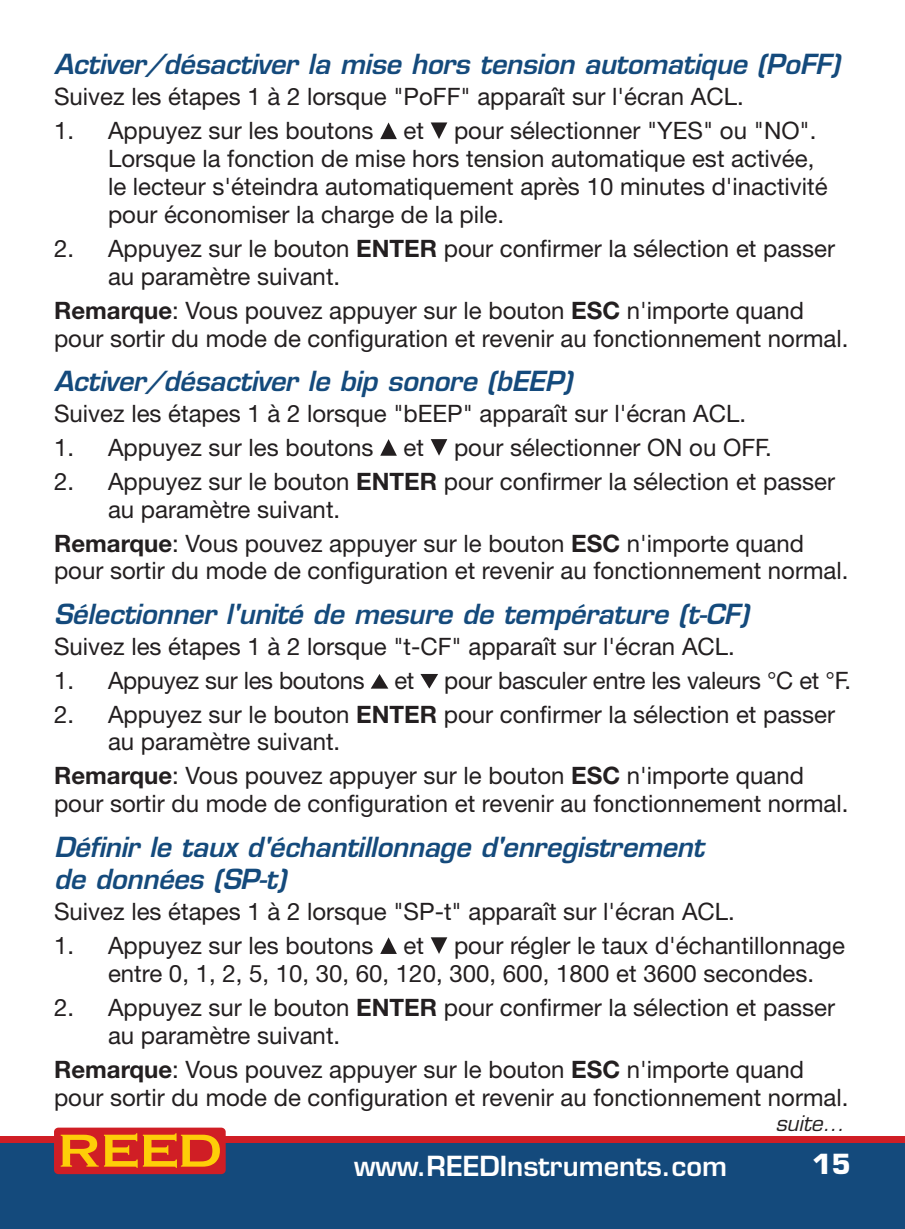
<style>
.page{position:relative;width:905px;height:1229px;background:#fff}
.page>*{position:absolute;margin:0;border:0;box-sizing:border-box;transform-origin:0 0}
.t1{font:italic 600 27px/32.4px "Eurostile LT Std";letter-spacing:-.01em;color:#144a7c}
.t2{font:600 27px "Eurostile LT Std";color:#fff}
.t3{font:700 27px "Eurostile LT Std";color:#fff}
.t4{font:24px/27.9px "Helvetica Neue LT Std";color:#231f20}
.t5{font:italic 21px "Eurostile LT Std";color:#231f20}
.s1{font-weight:700}
</style>
<div class="page">
<div style="left:0;top:1137px;width:904px;height:91px;background:#144a7c"></div>
<div style="left:0;top:1136px;width:904px;height:6px;background:#d01e25"></div>
<div style="left:54px;top:1127px;width:172px;height:47px;background:#d01e25;border-radius:4px"></div>
<svg style="left:61px;top:1133px;width:159px;height:34px"></svg>
<svg style="left:380px;top:122px;width:17px;height:17px"></svg>
<svg style="left:430px;top:122px;width:17px;height:17px"></svg>
<svg style="left:380px;top:439px;width:17px;height:17px"></svg>
<svg style="left:430px;top:439px;width:17px;height:17px"></svg>
<svg style="left:371px;top:674px;width:17px;height:14px"></svg>
<svg style="left:420px;top:674px;width:18px;height:14px"></svg>
<svg style="left:380px;top:937px;width:17px;height:17px"></svg>
<svg style="left:430px;top:937px;width:17px;height:17px"></svg>
<p class="t1" style="left:54px;top:49px;width:787px">Activer/désactiver la mise hors tension automatique (PoFF)</p>
<p class="t4" style="left:54px;top:82px;width:691px">Suivez les étapes 1 à 2 lorsque "PoFF" apparaît sur l'écran ACL.</p>
<p class="t4" style="left:108px;top:116px;width:721px;text-indent:-54px">1. Appuyez sur les boutons et pour sélectionner "YES" ou "NO".<br>Lorsque la fonction de mise hors tension automatique est activée, le lecteur s'éteindra automatiquement après 10 minutes d'inactivité pour économiser la charge de la pile.</p>
<p class="t4" style="left:108px;top:234px;width:728px;text-indent:-54px">2. Appuyez sur le bouton <span class="s1">ENTER</span> pour confirmer la sélection et passer au paramètre suivant.</p>
<p class="t4" style="left:54px;top:296px;width:795px"><span class="s1">Remarque</span>: Vous pouvez appuyer sur le bouton <span class="s1">ESC</span> n'importe quand pour sortir du mode de configuration et revenir au fonctionnement normal.</p>
<p class="t1" style="left:54px;top:365px;width:520px">Activer/désactiver le bip sonore (bEEP)</p>
<p class="t4" style="left:54px;top:399px;width:693px">Suivez les étapes 1 à 2 lorsque "bEEP" apparaît sur l'écran ACL.</p>
<p class="t4" style="left:54px;top:433px;width:719px">1. Appuyez sur les boutons et pour sélectionner ON ou OFF.</p>
<p class="t4" style="left:108px;top:467px;width:728px;text-indent:-54px">2. Appuyez sur le bouton <span class="s1">ENTER</span> pour confirmer la sélection et passer au paramètre suivant.</p>
<p class="t4" style="left:54px;top:528px;width:795px"><span class="s1">Remarque</span>: Vous pouvez appuyer sur le bouton <span class="s1">ESC</span> n'importe quand pour sortir du mode de configuration et revenir au fonctionnement normal.</p>
<p class="t1" style="left:54px;top:598px;width:696px">Sélectionner l'unité de mesure de température (t-CF)</p>
<p class="t4" style="left:54px;top:632px;width:682px">Suivez les étapes 1 à 2 lorsque "t-CF" apparaît sur l'écran ACL.</p>
<p class="t4" style="left:54px;top:666px;width:798px">1. Appuyez sur les boutons et pour basculer entre les valeurs °C et °F.</p>
<p class="t4" style="left:108px;top:699px;width:728px;text-indent:-54px">2. Appuyez sur le bouton <span class="s1">ENTER</span> pour confirmer la sélection et passer au paramètre suivant.</p>
<p class="t4" style="left:54px;top:761px;width:795px"><span class="s1">Remarque</span>: Vous pouvez appuyer sur le bouton <span class="s1">ESC</span> n'importe quand pour sortir du mode de configuration et revenir au fonctionnement normal.</p>
<p class="t1" style="left:54px;top:831px;width:651px">Définir le taux d'échantillonnage d'enregistrement de données (SP-t)</p>
<p class="t4" style="left:54px;top:897px;width:682px">Suivez les étapes 1 à 2 lorsque "SP-t" apparaît sur l'écran ACL.</p>
<p class="t4" style="left:108px;top:931px;width:738px;text-indent:-54px">1. Appuyez sur les boutons et pour régler le taux d'échantillonnage entre 0, 1, 2, 5, 10, 30, 60, 120, 300, 600, 1800 et 3600 secondes.</p>
<p class="t4" style="left:108px;top:993px;width:728px;text-indent:-54px">2. Appuyez sur le bouton <span class="s1">ENTER</span> pour confirmer la sélection et passer au paramètre suivant.</p>
<p class="t4" style="left:54px;top:1054px;width:795px"><span class="s1">Remarque</span>: Vous pouvez appuyer sur le bouton <span class="s1">ESC</span> n'importe quand pour sortir du mode de configuration et revenir au fonctionnement normal.</p>
<p class="t5" style="left:775px;top:1110px;width:71px">suite...</p>
<p class="t2" style="left:354px;top:1148px;width:374px">www.REEDInstruments.com</p>
<p class="t3" style="left:812px;top:1147px;width:40px">15</p>
</div>
